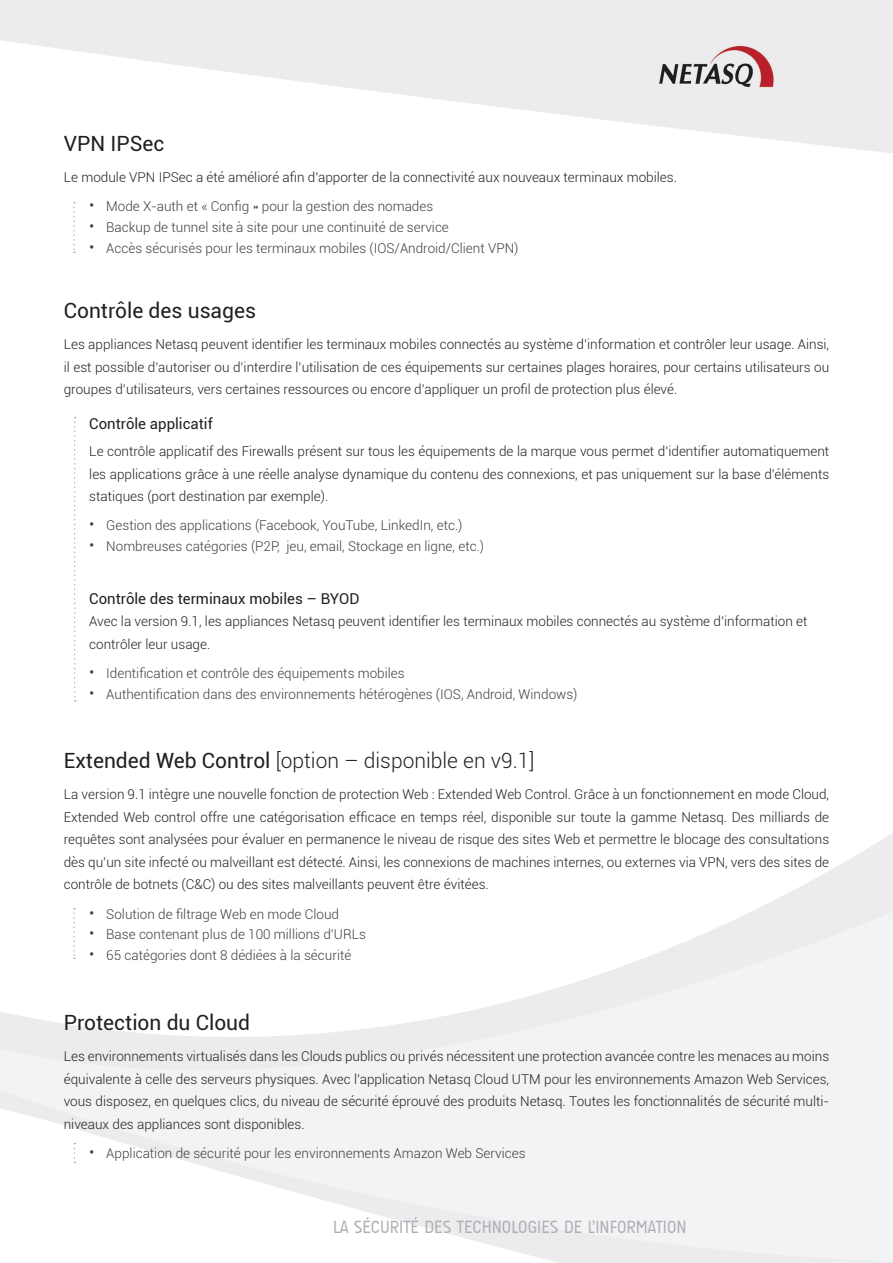
<style>
.page{position:relative;width:893px;height:1263px;background:#fff}
.page>*{position:absolute;margin:0;border:0;box-sizing:border-box;transform-origin:0 0}
.t1{font:300 21px "Roboto";color:#231f20}
.t2{font:21px "Roboto";color:#231f20}
.t3{font:18px "A Udimat";color:#aeafb3}
.t4{font:15px "Roboto";color:#231f20}
.t5{font:300 13.5px/22.5px "Roboto";color:#231f20;text-align:justify}
.t6{font:300 13.5px "Roboto";color:#3e3e3f}
.s1{font-size:16.5px}
.s2{font-weight:400}
</style>
<div class="page">
<svg style="left:0;top:833px;width:893px;height:430px;fill:#f2f3f4"></svg>
<svg style="left:0;top:0;width:893px;height:153px;fill:#ececee"></svg>
<img style="left:645px;top:37px;width:140px;height:52px">
<svg style="left:74px;top:417px;width:2px;height:285px"></svg>
<svg style="left:73px;top:202px;width:2px;height:51px"></svg>
<svg style="left:73px;top:908px;width:2px;height:51px"></svg>
<svg style="left:74px;top:1143px;width:1px;height:20px"></svg>
<h1 class="t2" style="left:64px;top:129px;width:102px">VPN IPSec</h1>
<p class="t5" style="left:64px;top:165px;width:615px">Le module VPN IPSec a été amélioré afin d’apporter de la connectivité aux nouveaux terminaux mobiles.</p>
<p class="t6" style="left:89px;top:197px;width:345px"><span class="s1">•</span> Mode X-auth et « Config » pour la gestion des nomades</p>
<p class="t6" style="left:89px;top:218px;width:361px"><span class="s1">•</span> Backup de tunnel site à site pour une continuité de service</p>
<p class="t6" style="left:89px;top:239px;width:431px"><span class="s1">•</span> Accès sécurisés pour les terminaux mobiles (IOS/Android/Client VPN)</p>
<h1 class="t2" style="left:64px;top:296px;width:194px">Contrôle des usages</h1>
<p class="t5" style="left:64px;top:333px;width:767px">Les appliances Netasq peuvent identifier les terminaux mobiles connectés au système d’information et contrôler leur usage. Ainsi, il est possible d’autoriser ou d’interdire l’utilisation de ces équipements sur certaines plages horaires, pour certains utilisateurs ou groupes d’utilisateurs, vers certaines ressources ou encore d’appliquer un profil de protection plus élevé.</p>
<p class="t4" style="left:89px;top:413px;width:125px">Contrôle applicatif</p>
<p class="t5" style="left:89px;top:440px;width:741px">Le contrôle applicatif des Firewalls présent sur tous les équipements de la marque vous permet d’identifier automatiquement les applications grâce à une réelle analyse dynamique du contenu des connexions, et pas uniquement sur la base d’éléments statiques (port destination par exemple).</p>
<p class="t6" style="left:89px;top:516px;width:375px"><span class="s1">•</span> Gestion des applications (Facebook, YouTube, LinkedIn, etc.)</p>
<p class="t6" style="left:89px;top:537px;width:396px"><span class="s1">•</span> Nombreuses catégories (P2P, jeu, email, Stockage en ligne, etc.)</p>
<p class="t4" style="left:89px;top:588px;width:272px">Contrôle des terminaux mobiles – BYOD</p>
<p class="t5" style="left:89px;top:610px;width:720px">Avec la version 9.1, les appliances Netasq peuvent identifier les terminaux mobiles connectés au système d’information et contrôler leur usage.</p>
<p class="t6" style="left:89px;top:664px;width:317px"><span class="s1">•</span> Identification et contrôle des équipements mobiles</p>
<p class="t6" style="left:89px;top:685px;width:490px"><span class="s1">•</span> Authentification dans des environnements hétérogènes (IOS, Android, Windows)</p>
<h1 class="t1" style="left:64px;top:746px;width:472px"><span class="s2">Extended Web Control</span> [option – disponible en v9.1]</h1>
<p class="t5" style="left:64px;top:783px;width:767px">La version 9.1 intègre une nouvelle fonction de protection Web : Extended Web Control. Grâce à un fonctionnement en mode Cloud, Extended Web control offre une catégorisation efficace en temps réel, disponible sur toute la gamme Netasq. Des milliards de requêtes sont analysées pour évaluer en permanence le niveau de risque des sites Web et permettre le blocage des consultations dès qu’un site infecté ou malveillant est détecté. Ainsi, les connexions de machines internes, ou externes via VPN, vers des sites de contrôle de botnets (C&amp;C) ou des sites malveillants peuvent être évitées.</p>
<p class="t6" style="left:89px;top:904px;width:251px"><span class="s1">•</span> Solution de filtrage Web en mode Cloud</p>
<p class="t6" style="left:89px;top:925px;width:278px"><span class="s1">•</span> Base contenant plus de 100 millions d’URLs</p>
<p class="t6" style="left:89px;top:946px;width:264px"><span class="s1">•</span> 65 catégories dont 8 dédiées à la sécurité</p>
<h1 class="t2" style="left:64px;top:1008px;width:188px">Protection du Cloud</h1>
<p class="t5" style="left:64px;top:1044px;width:767px">Les environnements virtualisés dans les Clouds publics ou privés nécessitent une protection avancée contre les menaces au moins équivalente à celle des serveurs physiques. Avec l’application Netasq Cloud UTM pour les environnements Amazon Web Services, vous disposez, en quelques clics, du niveau de sécurité éprouvé des produits Netasq. Toutes les fonctionnalités de sécurité multi&shy;niveaux des appliances sont disponibles.</p>
<p class="t6" style="left:89px;top:1144px;width:438px"><span class="s1">•</span> Application de sécurité pour les environnements Amazon Web Services</p>
<h2 class="t3" style="left:333px;top:1217px;width:355px">LA SÉCURITÉ DES TECHNOLOGIES DE L’INFORMATION</h2>
</div>
